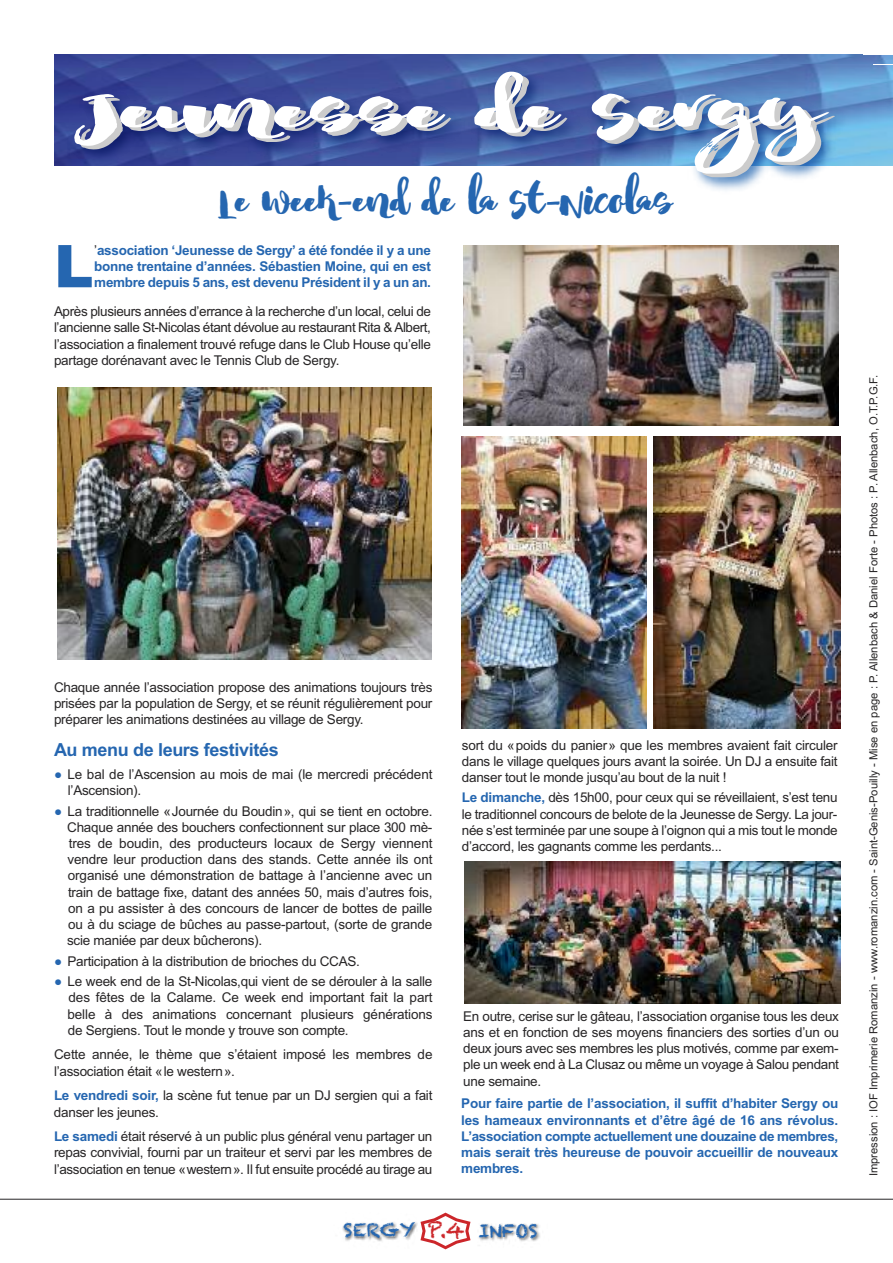
<style>
.page{position:relative;width:893px;height:1263px;background:#fff}
.page>*{position:absolute;margin:0;border:0;box-sizing:border-box;transform-origin:0 0}
.t1{font:72px "Nightgirls Alternates";color:#fff;scale:1.6 1}
.t2{font:900 58.95px "Arial";color:#2566b0}
.t3{font:45px "Nightgirls Alternates";color:#2566b0}
.t4{font:700 18px "Arial";letter-spacing:-.02em;color:#2566b0}
.t5{font:18px "Chalkduster";color:#2566b0}
.t6{font:13.5px/16.2px "Arial";letter-spacing:-.02em;color:#272526;text-align:justify}
.t7{font:700 13.5px/16.2px "Arial";letter-spacing:-.02em;color:#2566b0;text-align:justify}
.t8{font:11.25px "Arial";color:#272526}
.s1{font-size:36px}
.s2{font-weight:400;color:#272526}
.s3{color:#2566b0}
.s4{font-weight:700;color:#2566b0}
.s5{font-size:21px;color:#cc262a}
</style>
<div class="page">
<img style="left:54px;top:54px;width:839px;height:11px">
<img style="left:342px;top:1222px;width:76px;height:20px">
<img style="left:470px;top:1221px;width:70px;height:21px">
<svg style="left:420px;top:1212px;width:50px;height:37px"></svg>
<hr style="left:0;top:1199px;width:893px;height:1px;background:#272526">
<img style="left:54px;top:65px;width:839px;height:126px">
<img style="left:57px;top:387px;width:374px;height:272px">
<img style="left:463px;top:245px;width:376px;height:181px">
<img style="left:464px;top:862px;width:376px;height:142px">
<img style="left:462px;top:437px;width:185px;height:291px">
<img style="left:654px;top:437px;width:186px;height:291px">
<h1 class="t1" style="left:77px;top:68px;width:468px">Jeunesse de Sergy</h1>
<h3 class="t3" style="left:220px;top:175px;width:454px">Le week<span class="s1">-</span>end de la St<span class="s1">-</span>Nicolas</h3>
<h2 class="t2" style="left:54px;top:232px;width:41px">L</h2>
<p class="t7" style="left:94px;top:242px;width:338px"><span class="s2">’</span>association ‘Jeunesse de Sergy’ a été fondée il y a une bonne trentaine d’années. Sébastien Moine, qui en est membre depuis 5 ans, est devenu Président il y a un an.</p>
<p class="t6" style="left:54px;top:303px;width:379px">Après plusieurs années d’errance à la recherche d’un local, celui de l’ancienne salle St-Nicolas étant dévolue au restaurant Rita &amp; Albert, l’association a finalement trouvé refuge dans le Club House qu’elle partage dorénavant avec le Tennis Club de Sergy.</p>
<p class="t6" style="left:54px;top:679px;width:380px">Chaque année l’association propose des animations toujours très prisées par la population de Sergy, et se réunit régulièrement pour préparer les animations destinées au village de Sergy.</p>
<h3 class="t4" style="left:54px;top:740px;width:226px">Au menu de leurs festivités</h3>
<p class="t6" style="left:68px;top:766px;width:366px;text-indent:-14px"><span class="s3">●</span> Le bal de l’Ascension au mois de mai (le mercredi précédent l’Ascension).</p>
<p class="t6" style="left:67px;top:803px;width:367px;text-indent:-13px"><span class="s3">●</span> La traditionnelle «Journée du Boudin», qui se tient en octobre.<br>Chaque année des bouchers confectionnent sur place 300 mè&shy;tres de boudin, des producteurs locaux de Sergy viennent vendre leur production dans des stands. Cette année ils ont organisé une démonstration de battage à l’ancienne avec un train de battage fixe, datant des années 50, mais d’autres fois, on a pu assister à des concours de lancer de bottes de paille ou à du sciage de bûches au passe-partout, (sorte de grande scie maniée par deux bûcherons).</p>
<p class="t6" style="left:54px;top:953px;width:307px"><span class="s3">●</span> Participation à la distribution de brioches du CCAS.</p>
<p class="t6" style="left:68px;top:973px;width:366px;text-indent:-14px"><span class="s3">●</span> Le week end de la St-Nicolas,qui vient de se dérouler à la salle des fêtes de la Calame. Ce week end important fait la part belle à des animations concernant plusieurs générations de Sergiens. Tout le monde y trouve son compte.</p>
<p class="t6" style="left:54px;top:1047px;width:380px">Cette année, le thème que s’étaient imposé les membres de l’association était «le western».</p>
<p class="t6" style="left:54px;top:1087px;width:380px"><span class="s4">Le vendredi soir,</span> la scène fut tenue par un DJ sergien qui a fait danser les jeunes.</p>
<p class="t6" style="left:54px;top:1128px;width:380px"><span class="s4">Le samedi</span> était réservé à un public plus général venu partager un repas convivial, fourni par un traiteur et servi par les membres de l’association en tenue «western». Il fut ensuite procédé au tirage au</p>
<p class="t6" style="left:462px;top:737px;width:377px">sort du «poids du panier» que les membres avaient fait circuler dans le village quelques jours avant la soirée. Un DJ a ensuite fait danser tout le monde jusqu’au bout de la nuit !</p>
<p class="t6" style="left:462px;top:790px;width:377px"><span class="s4">Le dimanche,</span> dès 15h00, pour ceux qui se réveillaient, s’est tenu le traditionnel concours de belote de la Jeunesse de Sergy. La jour&shy;née s’est terminée par une soupe à l’oignon qui a mis tout le monde d’accord, les gagnants comme les perdants...</p>
<p class="t6" style="left:463px;top:1008px;width:377px">En outre, cerise sur le gâteau, l’association organise tous les deux ans et en fonction de ses moyens financiers des sorties d’un ou deux jours avec ses membres les plus motivés, comme par exem&shy;ple un week end à La Clusaz ou même un voyage à Salou pendant une semaine.</p>
<p class="t7" style="left:461px;top:1096px;width:379px">Pour faire partie de l’association, il suffit d’habiter Sergy ou les hameaux environnants et d’être âgé de 16 ans révolus.<br>L’association compte actuellement une douzaine de membres, mais serait très heureuse de pouvoir accueillir de nouveaux membres.</p>
<h3 class="t5" style="left:344px;top:1220px;width:195px">SERGY <span class="s5">P.4</span> INFOS</h3>
<p class="t8" style="left:867px;top:1176px;width:803px;rotate:-90deg">Impression : IOF Imprimerie Romanzin - www.romanzin.com - Saint-Genis-Pouilly - Mise en page : P. Allenbach &amp; Daniel Forte - Photos : P. Allenbach, O.T.P.G.F.</p>
</div>
